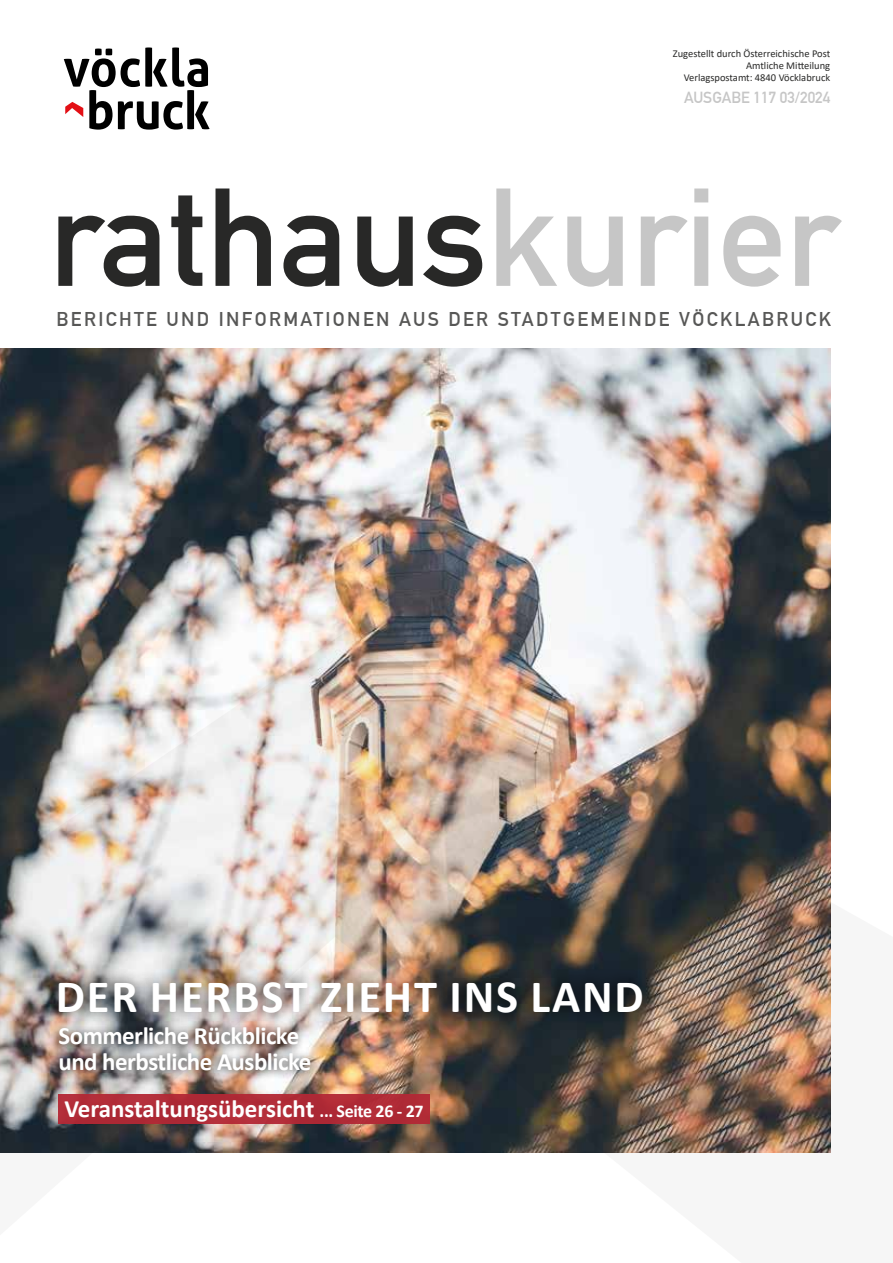
<style>
.page{position:relative;width:893px;height:1263px;background:#fff}
.page>*{position:absolute;margin:0;border:0;box-sizing:border-box;transform-origin:0 0}
.t1{font:136.8px "DIN Mittelschrift Alternate";color:#282827}
.t2{font:700 46.5px "Calibri";letter-spacing:.04em;color:#fff}
.t3{font:700 24.9px/25.5px "Calibri";letter-spacing:-.02em;color:#fff}
.t4{font:700 24.9px "Calibri";color:#fff}
.t5{font:19.5px "DIN Mittelschrift Alternate";letter-spacing:.125em;color:#575756}
.t6{font:15.75px "DIN Mittelschrift Alternate";color:#c6c6c6}
.t7{font:10.5px/12px "Calibri";color:#282827;text-align:right}
.s1{color:#c6c6c6}
.s2{font-size:18px}
</style>
<div class="page">
<img style="left:0;top:349px;width:830px;height:282px">
<svg style="left:64px;top:47px;width:146px;height:83px"></svg>
<img style="left:0;top:631px;width:831px;height:522px">
<div style="left:58px;top:1095px;width:372px;height:29px;background:#b32835"></div>
<div style="left:43px;top:968px;width:611px;height:57px;background:#000;opacity:.7"></div>
<div style="left:49px;top:1020px;width:269px;height:60px;background:#000;opacity:.7"></div>
<p class="t7" style="left:673px;top:47px;width:159px">Zugestellt durch Österreichische Post<br>Amtliche Mitteilung<br>Verlagspostamt: 4840 Vöcklabruck</p>
<h3 class="t6" style="left:684px;top:88px;width:148px">AUSGABE 117 03/2024</h3>
<h1 class="t1" style="left:49px;top:158px;width:791px">rathaus<span class="s1">kurier</span></h1>
<h3 class="t5" style="left:57px;top:308px;width:776px">BERICHTE UND INFORMATIONEN AUS DER STADTGEMEINDE VÖCKLABRUCK</h3>
<h2 class="t2" style="left:56px;top:963px;width:589px">DER HERBST ZIEHT INS LAND</h2>
<h3 class="t3" style="left:58px;top:1023px;width:254px">Sommerliche Rückblicke und herbstliche Ausblicke</h3>
<h3 class="t4" style="left:64px;top:1091px;width:361px">Veranstaltungsübersicht <span class="s2">... Seite 26 - 27</span></h3>
</div>
